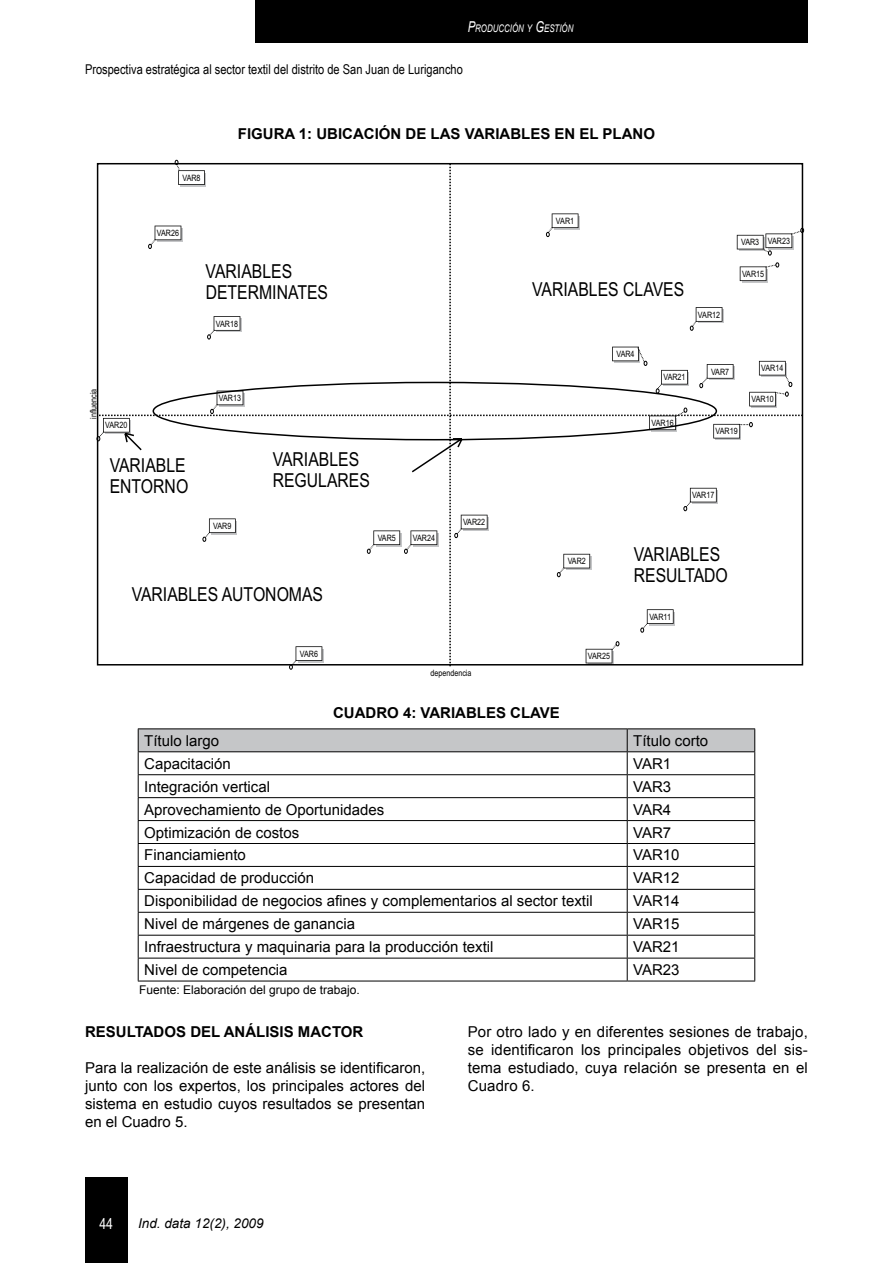
<style>
.page{position:relative;width:893px;height:1263px;background:#fff}
.page>*{position:absolute;margin:0;border:0;box-sizing:border-box;transform-origin:0 0}
.t1{font:19.2px/21px "Arial Narrow";color:#000}
.t2{font:15px/18px "Arial";color:#000;text-align:justify}
.t3{font:700 15px "Arial";color:#000}
.t4{font:15px "Arial Narrow";color:#fff}
.t5{font:13.5px "Arial Narrow";color:#000}
.t6{font:italic 13.5px "Arial";color:#000}
.t7{font:12px "Arial";color:#000}
.t8{font:italic 10.5px "Arial";color:#fff;scale:.75 1}
.t9{font:8.7px "Arial Narrow";color:#000}
.s1{font-size:15px}
</style>
<div class="page">
<div style="left:85px;top:1178px;width:43px;height:85px;background:#000"></div>
<div style="left:255px;top:0;width:553px;height:43px;background:#000"></div>
<hr style="left:138px;top:728px;width:489px;height:1px;background:#000">
<hr style="left:627px;top:728px;width:128px;height:1px;background:#000">
<svg style="left:138px;top:729px;width:617px;height:252px"></svg>
<hr style="left:138px;top:981px;width:489px;height:1px;background:#000">
<hr style="left:627px;top:981px;width:128px;height:1px;background:#000">
<svg style="left:96px;top:162px;width:708px;height:504px"></svg>
<p class="t8" style="left:468px;top:22px;width:142px"><span class="s1">P</span>RODUCCIÓN Y <span class="s1">G</span>ESTIÓN</p>
<p class="t5" style="left:85px;top:59px;width:379px">Prospectiva estratégica al sector textil del distrito de San Juan de Lurigancho</p>
<p class="t9" style="left:182px;top:171px;width:20px">VAR8</p>
<p class="t3" style="left:238px;top:123px;width:20px">FIGURA</p>
<p class="t3" style="left:299px;top:123px;width:358px">1: UBICACIÓN DE LAS VARIABLES EN EL PLANO</p>
<p class="t9" style="left:157px;top:227px;width:24px">VAR26</p>
<p class="t1" style="left:206px;top:260px;width:124px">VARIABLES<br>DETERMINATES</p>
<p class="t9" style="left:216px;top:317px;width:24px">VAR18</p>
<p class="t9" style="left:87px;top:419px;width:32px;rotate:-90deg">influencia</p>
<p class="t9" style="left:105px;top:419px;width:24px">VAR20</p>
<p class="t1" style="left:110px;top:454px;width:80px">VARIABLE<br>ENTORNO</p>
<p class="t9" style="left:219px;top:392px;width:24px">VAR13</p>
<p class="t9" style="left:213px;top:519px;width:20px">VAR9</p>
<p class="t1" style="left:273px;top:448px;width:99px">VARIABLES<br>REGULARES</p>
<p class="t9" style="left:378px;top:531px;width:20px">VAR5</p>
<p class="t9" style="left:413px;top:531px;width:24px">VAR24</p>
<p class="t1" style="left:132px;top:583px;width:193px">VARIABLES AUTONOMAS</p>
<p class="t9" style="left:463px;top:516px;width:24px">VAR22</p>
<p class="t9" style="left:556px;top:215px;width:20px">VAR1</p>
<p class="t1" style="left:532px;top:278px;width:154px">VARIABLES CLAVES</p>
<p class="t9" style="left:616px;top:348px;width:20px">VAR4</p>
<p class="t9" style="left:663px;top:371px;width:24px">VAR21</p>
<p class="t9" style="left:651px;top:417px;width:24px">VAR16</p>
<p class="t9" style="left:741px;top:235px;width:50px">VAR3 VAR23</p>
<p class="t9" style="left:698px;top:308px;width:24px">VAR12</p>
<p class="t9" style="left:742px;top:268px;width:24px">VAR15</p>
<p class="t9" style="left:711px;top:365px;width:20px">VAR7</p>
<p class="t9" style="left:761px;top:362px;width:24px">VAR14</p>
<p class="t9" style="left:751px;top:393px;width:24px">VAR10</p>
<p class="t9" style="left:716px;top:425px;width:24px">VAR19</p>
<p class="t9" style="left:568px;top:555px;width:20px">VAR2</p>
<p class="t9" style="left:692px;top:489px;width:24px">VAR17</p>
<p class="t1" style="left:634px;top:543px;width:96px">VARIABLES<br>RESULTADO</p>
<p class="t9" style="left:649px;top:610px;width:23px">VAR11</p>
<p class="t9" style="left:300px;top:647px;width:20px">VAR6</p>
<p class="t9" style="left:430px;top:667px;width:43px">dependencia</p>
<p class="t3" style="left:333px;top:703px;width:23px">CUADRO</p>
<p class="t3" style="left:403px;top:703px;width:158px">4: VARIABLES CLAVE</p>
<p class="t9" style="left:588px;top:650px;width:24px">VAR25</p>
<p class="t2" style="left:144px;top:732px;width:77px">Título largo</p>
<p class="t2" style="left:633px;top:732px;width:77px">Título corto</p>
<p class="t2" style="left:144px;top:755px;width:88px">Capacitación</p>
<p class="t2" style="left:633px;top:755px;width:40px">VAR1</p>
<p class="t2" style="left:144px;top:777px;width:127px">Integración vertical</p>
<p class="t2" style="left:633px;top:777px;width:40px">VAR3</p>
<p class="t2" style="left:144px;top:800px;width:242px">Aprovechamiento de Oportunidades</p>
<p class="t2" style="left:633px;top:800px;width:40px">VAR4</p>
<p class="t2" style="left:144px;top:823px;width:157px">Optimización de costos</p>
<p class="t2" style="left:633px;top:823px;width:40px">VAR7</p>
<p class="t2" style="left:144px;top:846px;width:103px">Financiamiento</p>
<p class="t2" style="left:633px;top:846px;width:48px">VAR10</p>
<p class="t2" style="left:144px;top:869px;width:172px">Capacidad de producción</p>
<p class="t2" style="left:633px;top:869px;width:48px">VAR12</p>
<p class="t2" style="left:144px;top:892px;width:450px">Disponibilidad de negocios afines y complementarios al sector textil</p>
<p class="t2" style="left:633px;top:892px;width:48px">VAR14</p>
<p class="t2" style="left:144px;top:915px;width:212px">Nivel de márgenes de ganancia</p>
<p class="t2" style="left:633px;top:915px;width:48px">VAR15</p>
<p class="t2" style="left:144px;top:938px;width:351px">Infraestructura y maquinaria para la producción textil</p>
<p class="t2" style="left:633px;top:938px;width:48px">VAR21</p>
<p class="t2" style="left:144px;top:961px;width:145px">Nivel de competencia</p>
<p class="t2" style="left:633px;top:961px;width:48px">VAR23</p>
<p class="t7" style="left:139px;top:982px;width:222px">Fuente: Elaboración del grupo de trabajo.</p>
<p class="t3" style="left:85px;top:1022px;width:280px">RESULTADOS DEL ANÁLISIS MACTOR</p>
<p class="t2" style="left:85px;top:1059px;width:342px">Para la realización de este análisis se identificaron, junto con los expertos, los principales actores del sistema en estudio cuyos resultados se presentan en el Cuadro 5.</p>
<p class="t2" style="left:468px;top:1023px;width:342px">Por otro lado y en diferentes sesiones de trabajo, se identificaron los principales objetivos del sis&shy;tema estudiado, cuya relación se presenta en el Cuadro 6.</p>
<p class="t4" style="left:99px;top:1213px;width:15px">44</p>
<p class="t6" style="left:138px;top:1215px;width:127px">Ind. data 12(2), 2009</p>
</div>
